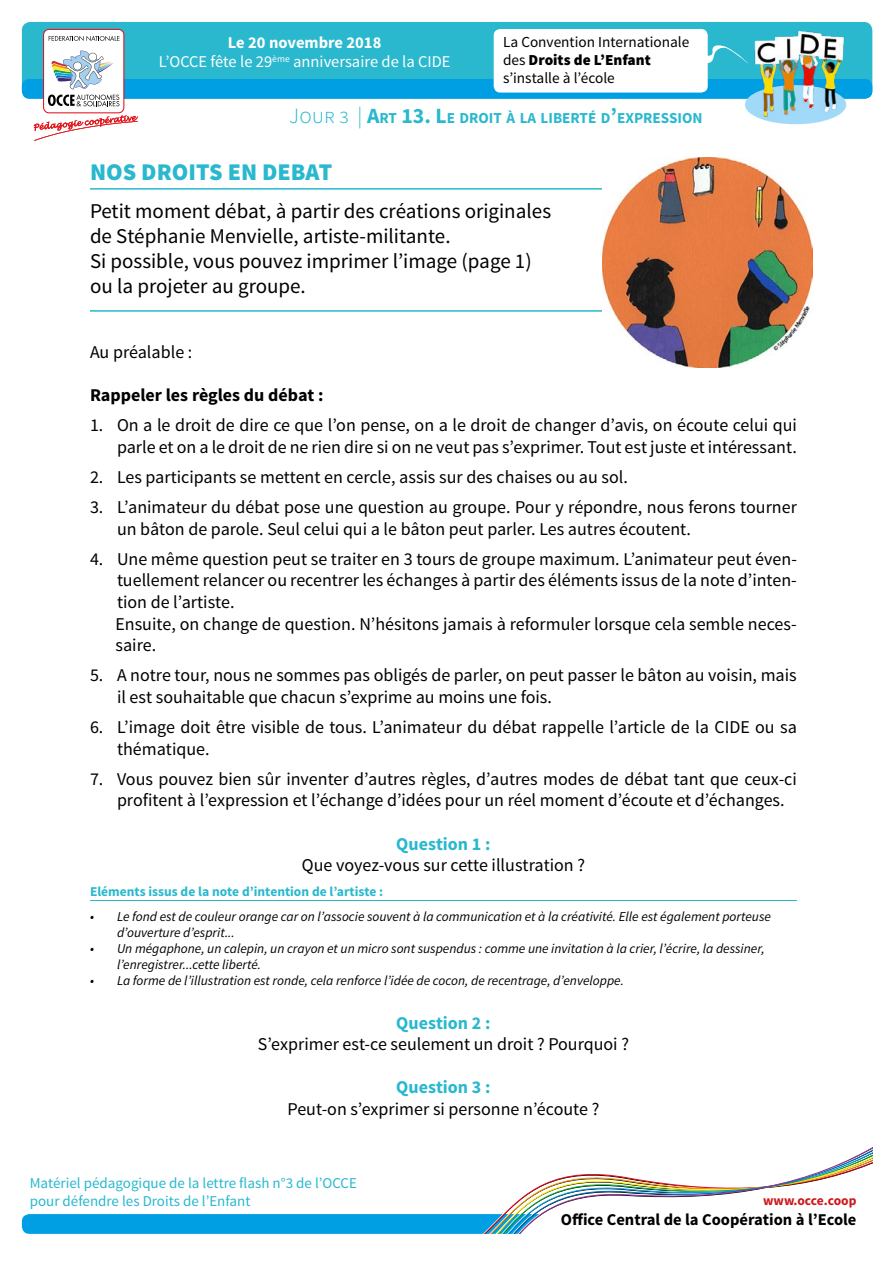
<style>
.page{position:relative;width:893px;height:1263px;background:#fff}
.page>*{position:absolute;margin:0;border:0;box-sizing:border-box;transform-origin:0 0}
.t1{font:900 24px "Source Sans Pro";color:#29b8ce}
.t2{font:21px/25.2px "Source Sans Pro";color:#000}
.t3{font:18px/21.6px "Source Sans Pro";color:#000}
.t4{font:700 18px "Source Sans Pro";color:#29b8ce}
.t5{font:700 18px "Source Sans Pro";color:#000}
.t6{font:16.5px/19.8px "Source Sans Pro";color:#fff;text-align:center}
.t7{font:700 16.5px "Source Sans Pro";color:#000}
.t8{font:15.3px/18.3px "Source Sans Pro";color:#000}
.t9{font:700 15.15px "Source Sans Pro";color:#29b8ce}
.t10{font:15px/18px "Source Sans Pro";color:#29b8ce}
.t11{font:italic 13.5px/16.2px "Source Sans Pro";color:#000}
.t12{font:700 13.5px "Source Sans Pro";color:#29b8ce}
.t13{font:700 13.5px "Source Sans Pro";color:#cd171a}
.s1{font-weight:700}
.s2{font-weight:900}
.s3{font-weight:300;font-size:21.75px}
.s4{font-size:21.75px}
</style>
<div class="page">
<div style="left:22px;top:22px;width:850px;height:77px;background:#29b8ce;border-radius:9px"></div>
<div style="left:22px;top:1214px;width:850px;height:20px;background:#009fe3;border-radius:8px"></div>
<div style="left:22px;top:79px;width:850px;height:20px;background:#009fe3;border-radius:8px"></div>
<svg style="left:34px;top:115px;width:104px;height:26px"></svg>
<div style="left:44px;top:29px;width:80px;height:84px;background:#fff;border-radius:5px"></div>
<div style="left:43px;top:29px;width:81px;height:84px;border:1px solid #e30613;border-radius:5px"></div>
<svg style="left:49px;top:36px;width:71px;height:5px"></svg>
<svg style="left:48px;top:51px;width:71px;height:55px"></svg>
<div style="left:494px;top:29px;width:214px;height:64px;background:#fff;border-radius:7px"></div>
<svg style="left:707px;top:44px;width:35px;height:20px"></svg>
<img style="left:742px;top:31px;width:109px;height:94px">
<svg style="left:475px;top:1147px;width:397px;height:87px"></svg>
<hr style="left:90px;top:188px;width:707px;height:2px;background:#29b8ce">
<hr style="left:90px;top:310px;width:707px;height:2px;background:#29b8ce">
<hr style="left:90px;top:900px;width:707px;height:1px;background:#29b8ce">
<img style="left:603px;top:158px;width:209px;height:210px">
<p class="t6" style="left:159px;top:32px;width:293px"><span class="s1">Le 20 novembre 2018<br></span>L’OCCE fête le 29<sup>ème</sup> anniversaire de la CIDE</p>
<p class="t8" style="left:503px;top:33px;width:188px">La Convention Internationale des <span class="s2">Droits de L’Enfant </span>s’installe à l’école</p>
<p class="t9" style="left:289px;top:108px;width:415px"><span class="s3">Jour 3 |</span> <span class="s4">A</span>RT <span class="s4">13. L</span>E DROIT À LA LIBERTÉ D<span class="s4">’</span>EXPRESSION</p>
<h1 class="t1" style="left:90px;top:156px;width:244px">NOS DROITS EN DEBAT</h1>
<p class="t2" style="left:90px;top:198px;width:463px">Petit moment débat, à partir des créations originales de Stéphanie Menvielle, artiste-militante.<br>Si possible, vous pouvez imprimer l’image (page 1) ou la projeter au groupe.</p>
<p class="t3" style="left:90px;top:341px;width:104px">Au préalable :</p>
<p class="t5" style="left:90px;top:384px;width:235px">Rappeler les règles du débat :</p>
<p class="t3" style="left:90px;top:415px;width:708px;text-align:right">1. On a le droit de dire ce que l’on pense, on a le droit de changer d’avis, on écoute celui qui parle et on a le droit de ne rien dire si on ne veut pas s’exprimer. Tout est juste et intéressant.</p>
<p class="t3" style="left:90px;top:466px;width:539px">2. Les participants se mettent en cercle, assis sur des chaises ou au sol.</p>
<p class="t3" style="left:117px;top:497px;width:681px;text-indent:-27px">3. L’animateur du débat pose une question au groupe. Pour y répondre, nous ferons tourner un bâton de parole. Seul celui qui a le bâton peut parler. Les autres écoutent.</p>
<p class="t3" style="left:116px;top:548px;width:683px;text-indent:-26px">4. Une même question peut se traiter en 3 tours de groupe maximum. L’animateur peut éven&shy;tuellement relancer ou recentrer les échanges à partir des éléments issus de la note d’inten&shy;tion de l’artiste.<br>Ensuite, on change de question. N’hésitons jamais à reformuler lorsque cela semble neces&shy;saire.</p>
<p class="t3" style="left:117px;top:665px;width:681px;text-indent:-27px">5. A notre tour, nous ne sommes pas obligés de parler, on peut passer le bâton au voisin, mais il est souhaitable que chacun s’exprime au moins une fois.</p>
<p class="t3" style="left:117px;top:716px;width:681px;text-indent:-27px">6. L’image doit être visible de tous. L’animateur du débat rappelle l’article de la CIDE ou sa thématique.</p>
<p class="t3" style="left:117px;top:768px;width:681px;text-indent:-27px">7. Vous pouvez bien sûr inventer d’autres règles, d’autres modes de débat tant que ceux-ci profitent à l’expression et l’échange d’idées pour un réel moment d’écoute et d’échanges.</p>
<p class="t4" style="left:396px;top:832px;width:96px">Question 1 :</p>
<p class="t3" style="left:302px;top:855px;width:285px">Que voyez-vous sur cette illustration ?</p>
<p class="t12" style="left:90px;top:883px;width:295px">Eléments issus de la note d’intention de l’artiste :</p>
<p class="t11" style="left:117px;top:908px;width:655px;text-indent:-27px">• Le fond est de couleur orange car on l’associe souvent à la communication et à la créativité. Elle est également porteuse d’ouverture d’esprit...</p>
<p class="t11" style="left:117px;top:940px;width:649px;text-indent:-27px">• Un mégaphone, un calepin, un crayon et un micro sont suspendus : comme une invitation à la crier, l’écrire, la dessiner, l’enregistrer...cette liberté.</p>
<p class="t11" style="left:90px;top:973px;width:536px">• La forme de l’illustration est ronde, cela renforce l’idée de cocon, de recentrage, d’enveloppe.</p>
<p class="t4" style="left:396px;top:1011px;width:96px">Question 2 :</p>
<p class="t3" style="left:258px;top:1034px;width:373px">S’exprimer est-ce seulement un droit ? Pourquoi ?</p>
<p class="t4" style="left:396px;top:1076px;width:96px">Question 3 :</p>
<p class="t3" style="left:288px;top:1098px;width:313px">Peut-on s’exprimer si personne n’écoute ?</p>
<p class="t10" style="left:30px;top:1174px;width:329px">Matériel pédagogique de la lettre flash n°3 de l’OCCE pour défendre les Droits de l’Enfant</p>
<p class="t13" style="left:763px;top:1192px;width:95px">www.occe.coop</p>
<p class="t7" style="left:561px;top:1209px;width:297px">Office Central de la Coopération à l’Ecole</p>
</div>
